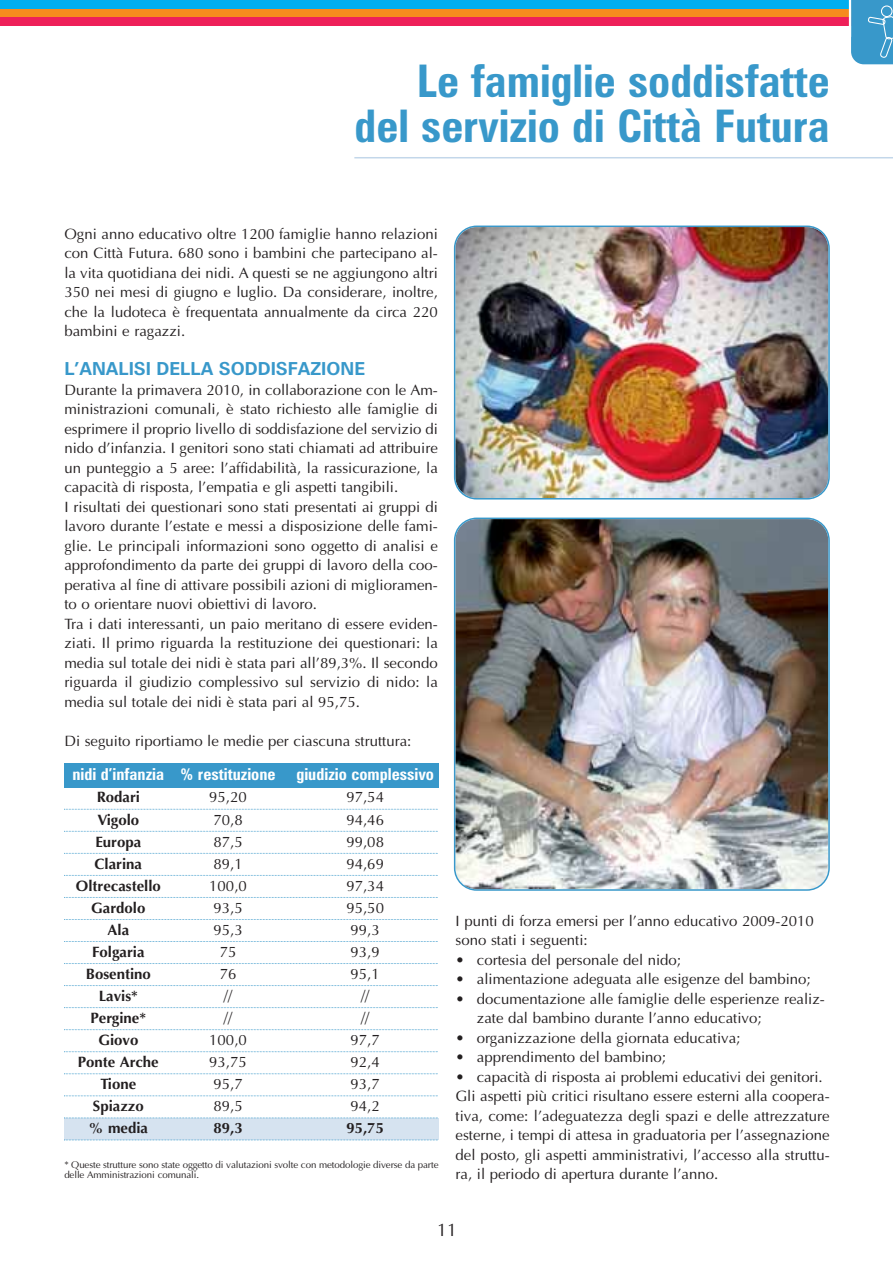
<style>
.page{position:relative;width:893px;height:1262px;background:#fff}
.page>*{position:absolute;margin:0;border:0;box-sizing:border-box;transform-origin:0 0}
.t1{font:700 condensed 45px/45px "Zurich BT";color:#3898ca;text-align:right}
.t2{font:700 18px "Zurich BT";color:#3898ca}
.t3{font:18px "Optima";color:#231f20}
.t4{font:700 condensed 16.5px "Zurich BT";color:#fff}
.t5{font:15px/19.5px "Optima";color:#231f20}
.t6{font:15px "Optima Bold TT";color:#231f20}
.t7{font:9.75px/10.5px "Optima";letter-spacing:-.01em;color:#231f20}
</style>
<div class="page">
<div style="left:1px;top:0;width:892px;height:9px;background:#00aeef"></div>
<div style="left:1px;top:9px;width:892px;height:9px;background:#f68b1e"></div>
<div style="left:1px;top:18px;width:892px;height:8px;background:#ee2059"></div>
<div style="left:0;top:0;width:13px;height:9px;background:#00aeef"></div>
<div style="left:0;top:9px;width:13px;height:9px;background:#f68b1e"></div>
<div style="left:0;top:18px;width:13px;height:8px;background:#ee2059"></div>
<svg style="left:851px;top:0;width:42px;height:64px;background:#469fcd"></svg>
<div style="left:64px;top:763px;width:375px;height:24px;background:#3898ca"></div>
<div style="left:64px;top:1119px;width:375px;height:21px;background:#d6e3f0"></div>
<hr style="left:354px;top:157px;width:539px;height:1px;background:#c3d7ea">
<svg style="left:64px;top:787px;width:374px;height:1px"></svg>
<svg style="left:64px;top:809px;width:374px;height:1px"></svg>
<svg style="left:64px;top:831px;width:374px;height:1px"></svg>
<svg style="left:64px;top:853px;width:374px;height:1px"></svg>
<svg style="left:64px;top:875px;width:374px;height:1px"></svg>
<svg style="left:64px;top:897px;width:374px;height:1px"></svg>
<svg style="left:64px;top:919px;width:374px;height:1px"></svg>
<svg style="left:64px;top:941px;width:374px;height:1px"></svg>
<svg style="left:64px;top:963px;width:374px;height:1px"></svg>
<svg style="left:64px;top:985px;width:374px;height:1px"></svg>
<svg style="left:64px;top:1007px;width:374px;height:1px"></svg>
<svg style="left:64px;top:1029px;width:374px;height:1px"></svg>
<svg style="left:64px;top:1051px;width:374px;height:1px"></svg>
<svg style="left:64px;top:1073px;width:374px;height:1px"></svg>
<svg style="left:64px;top:1095px;width:374px;height:1px"></svg>
<svg style="left:64px;top:1118px;width:374px;height:1px"></svg>
<svg style="left:64px;top:1140px;width:374px;height:1px"></svg>
<img style="left:454px;top:226px;width:376px;height:274px">
<img style="left:454px;top:518px;width:376px;height:373px">
<hr style="left:849px;top:0;width:2px;height:37px;background:#fff">
<h1 class="t1" style="left:355px;top:64px;width:477px">Le famiglie soddisfatte del servizio di Città Futura</h1>
<p class="t5" style="left:64px;top:226px;width:375px;text-align:justify">Ogni anno educativo oltre 1200 famiglie hanno relazioni con Città Futura. 680 sono i bambini che partecipano al&shy;la vita quotidiana dei nidi. A questi se ne aggiungono altri 350 nei mesi di giugno e luglio. Da considerare, inoltre, che la ludoteca è frequentata annualmente da circa 220 bambini e ragazzi.</p>
<p class="t2" style="left:64px;top:362px;width:302px">L’ANALISI DELLA SODDISFAZIONE</p>
<p class="t5" style="left:64px;top:382px;width:375px">Durante la primavera 2010, in collaborazione con le Am&shy;ministrazioni comunali, è stato richiesto alle famiglie di esprimere il proprio livello di soddisfazione del servizio di nido d’infanzia. I genitori sono stati chiamati ad attribuire un punteggio a 5 aree: l’affidabilità, la rassicurazione, la capacità di risposta, l’empatia e gli aspetti tangibili.<br>I risultati dei questionari sono stati presentati ai gruppi di lavoro durante l’estate e messi a disposizione delle fami&shy;glie. Le principali informazioni sono oggetto di analisi e approfondimento da parte dei gruppi di lavoro della coo&shy;perativa al fine di attivare possibili azioni di miglioramen&shy;to o orientare nuovi obiettivi di lavoro.<br>Tra i dati interessanti, un paio meritano di essere eviden&shy;ziati. Il primo riguarda la restituzione dei questionari: la media sul totale dei nidi è stata pari all’89,3%. Il secondo riguarda il giudizio complessivo sul servizio di nido: la media sul totale dei nidi è stata pari al 95,75.</p>
<p class="t5" style="left:64px;top:733px;width:349px">Di seguito riportiamo le medie per ciascuna struttura:</p>
<p class="t4" style="left:72px;top:768px;width:205px">nidi d’infanzia % restituzione</p>
<p class="t4" style="left:296px;top:768px;width:139px">giudizio complessivo</p>
<p class="t6" style="left:97px;top:791px;width:45px">Rodari</p>
<p class="t5" style="left:209px;top:789px;width:39px">95,20</p>
<p class="t5" style="left:346px;top:789px;width:39px">97,54</p>
<p class="t6" style="left:97px;top:813px;width:43px">Vigolo</p>
<p class="t5" style="left:213px;top:811px;width:31px">70,8</p>
<p class="t5" style="left:346px;top:811px;width:39px">94,46</p>
<p class="t6" style="left:95px;top:835px;width:47px">Europa</p>
<p class="t5" style="left:213px;top:833px;width:31px">87,5</p>
<p class="t5" style="left:346px;top:833px;width:39px">99,08</p>
<p class="t6" style="left:95px;top:857px;width:49px">Clarina</p>
<p class="t5" style="left:213px;top:855px;width:31px">89,1</p>
<p class="t5" style="left:346px;top:855px;width:39px">94,69</p>
<p class="t6" style="left:76px;top:879px;width:86px">Oltrecastello</p>
<p class="t5" style="left:209px;top:877px;width:39px">100,0</p>
<p class="t5" style="left:346px;top:877px;width:39px">97,34</p>
<p class="t6" style="left:91px;top:901px;width:56px">Gardolo</p>
<p class="t5" style="left:213px;top:899px;width:31px">93,5</p>
<p class="t5" style="left:346px;top:899px;width:39px">95,50</p>
<p class="t6" style="left:107px;top:923px;width:23px">Ala</p>
<p class="t5" style="left:213px;top:921px;width:31px">95,3</p>
<p class="t5" style="left:351px;top:921px;width:31px">99,3</p>
<p class="t6" style="left:92px;top:946px;width:54px">Folgaria</p>
<p class="t5" style="left:220px;top:943px;width:18px">75</p>
<p class="t5" style="left:351px;top:943px;width:31px">93,9</p>
<p class="t6" style="left:86px;top:968px;width:67px">Bosentino</p>
<p class="t5" style="left:220px;top:965px;width:18px">76</p>
<p class="t5" style="left:351px;top:965px;width:31px">95,1</p>
<p class="t6" style="left:99px;top:990px;width:41px">Lavis*</p>
<p class="t5" style="left:224px;top:988px;width:10px">//</p>
<p class="t5" style="left:361px;top:988px;width:10px">//</p>
<p class="t6" style="left:91px;top:1012px;width:57px">Pergine*</p>
<p class="t5" style="left:224px;top:1010px;width:10px">//</p>
<p class="t5" style="left:361px;top:1010px;width:10px">//</p>
<p class="t6" style="left:98px;top:1034px;width:42px">Giovo</p>
<p class="t5" style="left:209px;top:1032px;width:39px">100,0</p>
<p class="t5" style="left:351px;top:1032px;width:31px">97,7</p>
<p class="t6" style="left:78px;top:1056px;width:82px">Ponte Arche</p>
<p class="t5" style="left:209px;top:1054px;width:39px">93,75</p>
<p class="t5" style="left:351px;top:1054px;width:31px">92,4</p>
<p class="t6" style="left:100px;top:1078px;width:37px">Tione</p>
<p class="t5" style="left:213px;top:1076px;width:31px">95,7</p>
<p class="t5" style="left:351px;top:1076px;width:31px">93,7</p>
<p class="t6" style="left:93px;top:1100px;width:52px">Spiazzo</p>
<p class="t5" style="left:213px;top:1098px;width:31px">89,5</p>
<p class="t5" style="left:351px;top:1098px;width:31px">94,2</p>
<p class="t6" style="left:89px;top:1122px;width:61px">% media</p>
<p class="t6" style="left:213px;top:1122px;width:31px">89,3</p>
<p class="t6" style="left:346px;top:1122px;width:39px">95,75</p>
<p class="t7" style="left:64px;top:1160px;width:376px">* Queste strutture sono state oggetto di valutazioni svolte con metodologie diverse da parte delle Amministrazioni comunali.</p>
<p class="t5" style="left:456px;top:912px;width:360px">I punti di forza emersi per l’anno educativo 2009-2010 sono stati i seguenti:</p>
<p class="t5" style="left:456px;top:951px;width:227px">• cortesia del personale del nido;</p>
<p class="t5" style="left:456px;top:971px;width:357px">• alimentazione adeguata alle esigenze del bambino;</p>
<p class="t5" style="left:477px;top:990px;width:349px;text-indent:-21px">• documentazione alle famiglie delle esperienze realiz&shy;zate dal bambino durante l’anno educativo;</p>
<p class="t5" style="left:456px;top:1029px;width:286px">• organizzazione della giornata educativa;</p>
<p class="t5" style="left:456px;top:1049px;width:212px">• apprendimento del bambino;</p>
<p class="t5" style="left:456px;top:1068px;width:376px">• capacità di risposta ai problemi educativi dei genitori.<br>Gli aspetti più critici risultano essere esterni alla coopera&shy;tiva, come: l’adeguatezza degli spazi e delle attrezzature esterne, i tempi di attesa in graduatoria per l’assegnazione del posto, gli aspetti amministrativi, l’accesso alla struttu&shy;ra, il periodo di apertura durante l’anno.</p>
<p class="t3" style="left:437px;top:1223px;width:22px">11</p>
</div>
